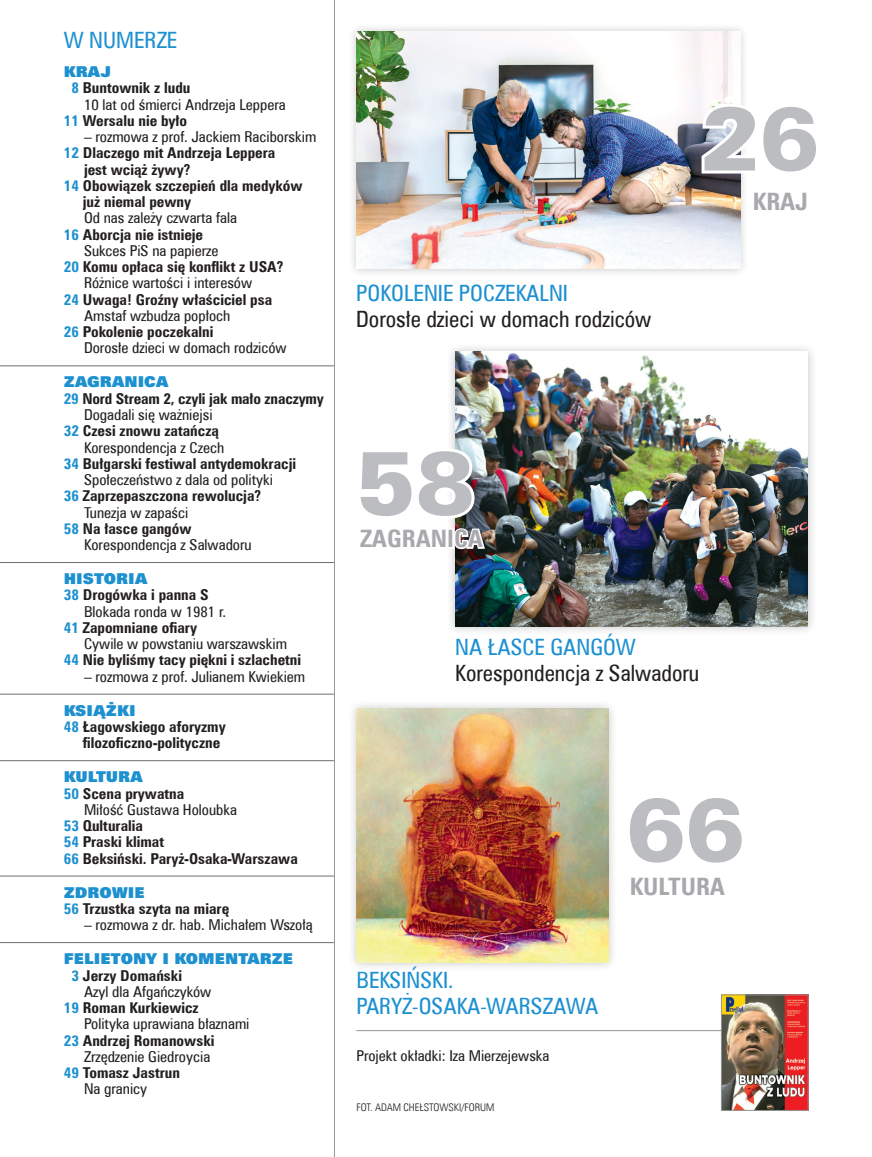
<style>
.page{position:relative;width:872px;height:1157px;background:#fff}
.page>*{position:absolute;margin:0;border:0;box-sizing:border-box;transform-origin:0 0}
.t1{font:90px "Zurich Blk EU";color:#bcbdc0}
.spis_fota_szary{font:700 24px "Zurich Cn EU";color:#a8a9ad}
.spis_fota_niebieski{font:22.5px "Zurich Cn EU";color:#1d90d0}
.spis_fota_czarny{font:22.5px "Zurich Cn EU";color:#231f20}
.spis_styl{font:15px/16.2px "Zurich Cn EU";color:#231f20}
.spis_styl-2{font:700 15px/16.2px "Zurich Cn EU";color:#231f20}
.spis_dzial_linia{font:15px "Zurich X Blk EU";color:#1d90d0}
.spis_dzial{font:15px "Zurich X Blk EU";color:#1d90d0}
.t2{font:10.5px "Zurich Lt Cn EU";color:#231f20}
.s1{font-weight:700;color:#1d90d0}
.s2{font-weight:700}
.s3{color:#1d90d0}
.s4{font-weight:400}
</style>
<div class="page">
<div style="left:446px;top:342px;width:370px;height:294px;background:#231f20;opacity:.25"></div>
<img style="left:455px;top:351px;width:352px;height:276px">
<div style="left:347px;top:22px;width:402px;height:256px;background:#231f20;opacity:.25"></div>
<img style="left:356px;top:31px;width:384px;height:237px">
<hr style="left:334px;top:0;width:1px;height:1157px;background:#939598">
<hr style="left:0;top:365px;width:334px;height:1px;background:#6c6d70">
<hr style="left:0;top:562px;width:334px;height:1px;background:#6c6d70">
<hr style="left:0;top:693px;width:334px;height:1px;background:#6c6d70">
<hr style="left:0;top:760px;width:334px;height:1px;background:#6c6d70">
<hr style="left:0;top:875px;width:334px;height:1px;background:#6c6d70">
<hr style="left:0;top:942px;width:334px;height:1px;background:#6c6d70">
<hr style="left:356px;top:1030px;width:407px;height:1px;background:#939598">
<img style="left:723px;top:996px;width:83px;height:112px">
<div style="left:721px;top:994px;width:87px;height:116px;border:1px solid #939598"></div>
<img style="left:446px;top:444px;width:41px;height:160px">
<svg style="left:698px;top:100px;width:51px;height:77px"></svg>
<div style="left:347px;top:700px;width:270px;height:271px;background:#231f20;opacity:.25"></div>
<img style="left:356px;top:709px;width:252px;height:253px">
<p class="spis_fota_niebieski" style="left:64px;top:26px;width:115px">W NUMERZE</p>
<p class="spis_dzial" style="left:64px;top:62px;width:49px">KRAJ</p>
<p class="spis_styl" style="left:84px;top:80px;width:203px;text-indent:-13px"><span class="s1">8</span> <span class="s2">Buntownik z ludu<br></span>10 lat od śmierci Andrzeja Leppera</p>
<p class="spis_styl-2" style="left:64px;top:112px;width:125px"><span class="s3">11</span> Wersalu nie było</p>
<p class="spis_styl" style="left:84px;top:128px;width:234px">– rozmowa z prof. Jackiem Raciborskim</p>
<p class="spis_styl-2" style="left:64px;top:145px;width:213px"><span class="s3">12</span> Dlaczego mit Andrzeja Leppera</p>
<p class="spis_styl-2" style="left:84px;top:161px;width:108px">jest wciąż żywy?</p>
<p class="spis_styl-2" style="left:64px;top:177px;width:240px"><span class="s3">14</span> Obowiązek szczepień dla medyków</p>
<p class="spis_styl" style="left:83px;top:193px;width:156px"><span class="s2">już niemal pewny<br></span>Od nas zależy czwarta fala</p>
<p class="spis_styl" style="left:84px;top:226px;width:136px;text-indent:-20px"><span class="s1">16</span> <span class="s2">Aborcja nie istnieje<br></span>Sukces PiS na papierze</p>
<p class="spis_styl-2" style="left:84px;top:258px;width:201px;text-indent:-20px"><span class="s3">20</span> Komu opłaca się konflikt z USA?<br><span class="s4">Różnice wartości i interesów</span></p>
<p class="spis_styl-2" style="left:84px;top:291px;width:190px;text-indent:-20px"><span class="s3">24</span> Uwaga! Groźny właściciel psa<br><span class="s4">Amstaf wzbudza popłoch</span></p>
<p class="spis_styl" style="left:84px;top:324px;width:204px;text-indent:-20px"><span class="s1">26</span> <span class="s2">Pokolenie poczekalni<br></span>Dorosłe dzieci w domach rodziców</p>
<p class="spis_dzial_linia" style="left:64px;top:373px;width:106px">ZAGRANICA</p>
<p class="spis_styl-2" style="left:84px;top:390px;width:241px;text-indent:-20px"><span class="s3">29</span> Nord Stream 2, czyli jak mało znaczymy<br><span class="s4">Dogadali się ważniejsi</span></p>
<p class="spis_styl" style="left:84px;top:423px;width:142px;text-indent:-20px"><span class="s1">32</span> <span class="s2">Czesi znowu zatańczą<br></span>Korespondencja z Czech</p>
<p class="spis_styl-2" style="left:64px;top:455px;width:234px;text-align:center"><span class="s3">34</span> Bułgarski festiwal antydemokracji<br><span class="s4">Społeczeństwo z dala od polityki</span></p>
<p class="spis_styl-2" style="left:84px;top:488px;width:178px;text-indent:-20px"><span class="s3">36</span> Zaprzepaszczona rewolucja?<br><span class="s4">Tunezja w zapaści</span></p>
<p class="spis_styl" style="left:84px;top:520px;width:169px;text-indent:-20px"><span class="s1">58</span> <span class="s2">Na łasce gangów<br></span>Korespondencja z Salwadoru</p>
<p class="spis_dzial_linia" style="left:64px;top:569px;width:85px">HISTORIA</p>
<p class="spis_styl" style="left:84px;top:587px;width:144px;text-indent:-20px"><span class="s1">38</span> <span class="s2">Drogówka i panna S<br></span>Blokada ronda w 1981 r.</p>
<p class="spis_styl" style="left:84px;top:619px;width:204px;text-indent:-20px"><span class="s1">41</span> <span class="s2">Zapomniane ofiary<br></span>Cywile w powstaniu warszawskim</p>
<p class="spis_styl-2" style="left:64px;top:652px;width:239px"><span class="s3">44</span> Nie byliśmy tacy piękni i szlachetni</p>
<p class="spis_styl" style="left:84px;top:668px;width:223px">– rozmowa z prof. Julianem Kwiekiem</p>
<p class="spis_dzial_linia" style="left:64px;top:701px;width:73px">KSIĄŻKI</p>
<p class="spis_styl-2" style="left:64px;top:718px;width:163px"><span class="s3">48</span> Łagowskiego aforyzmy</p>
<p class="spis_styl-2" style="left:83px;top:734px;width:139px">filozoficzno-polityczne</p>
<p class="spis_dzial_linia" style="left:64px;top:767px;width:81px">KULTURA</p>
<p class="spis_styl" style="left:84px;top:785px;width:154px;text-indent:-20px"><span class="s1">50</span> <span class="s2">Scena prywatna<br></span>Miłość Gustawa Holoubka</p>
<p class="spis_styl-2" style="left:64px;top:817px;width:81px"><span class="s3">53</span> Qulturalia</p>
<p class="spis_styl-2" style="left:64px;top:833px;width:102px"><span class="s3">54</span> Praski klimat</p>
<p class="spis_styl-2" style="left:64px;top:850px;width:235px"><span class="s3">66</span> Beksiński. Paryż-Osaka-Warszawa</p>
<p class="spis_dzial_linia" style="left:64px;top:883px;width:82px">ZDROWIE</p>
<p class="spis_styl-2" style="left:64px;top:900px;width:167px"><span class="s3">56</span> Trzustka szyta na miarę</p>
<p class="spis_styl" style="left:84px;top:916px;width:230px">– rozmowa z dr. hab. Michałem Wszołą</p>
<p class="spis_dzial_linia" style="left:64px;top:949px;width:231px">FELIETONY I KOMENTARZE</p>
<p class="spis_styl" style="left:84px;top:967px;width:129px;text-indent:-13px"><span class="s1">3</span> <span class="s2">Jerzy Domański<br></span>Azyl dla Afgańczyków</p>
<p class="spis_styl" style="left:84px;top:999px;width:167px;text-indent:-20px"><span class="s1">19</span> <span class="s2">Roman Kurkiewicz<br></span>Polityka uprawiana błaznami</p>
<p class="spis_styl" style="left:64px;top:1032px;width:152px;text-align:right"><span class="s1">23</span> <span class="s2">Andrzej Romanowski<br></span>Zrzędzenie Giedroycia</p>
<p class="spis_styl-2" style="left:84px;top:1064px;width:98px;text-indent:-20px"><span class="s3">49</span> Tomasz Jastrun<br><span class="s4">Na granicy</span></p>
<p class="t1" style="left:701px;top:84px;width:120px">26</p>
<p class="spis_fota_niebieski" style="left:356px;top:280px;width:213px">POKOLENIE POCZEKALNI</p>
<p class="spis_fota_czarny" style="left:356px;top:305px;width:297px">Dorosłe dzieci w domach rodziców</p>
<p class="spis_fota_szary" style="left:753px;top:186px;width:57px">KRAJ</p>
<p class="t1" style="left:356px;top:428px;width:120px">58</p>
<p class="spis_fota_szary" style="left:360px;top:524px;width:124px">ZAGRANICA</p>
<p class="spis_fota_niebieski" style="left:455px;top:633px;width:182px">NA ŁASCE GANGÓW</p>
<p class="spis_fota_czarny" style="left:455px;top:659px;width:246px">Korespondencja z Salwadoru</p>
<p class="t1" style="left:626px;top:775px;width:120px">66</p>
<p class="spis_fota_niebieski" style="left:356px;top:966px;width:99px">BEKSIŃSKI.</p>
<p class="spis_fota_niebieski" style="left:356px;top:992px;width:243px">PARYŻ-OSAKA-WARSZAWA</p>
<p class="spis_styl" style="left:356px;top:1047px;width:194px">Projekt okładki: Iza Mierzejewska</p>
<p class="t2" style="left:356px;top:1100px;width:139px">FOT. ADAM CHEŁSTOWSKI/FORUM</p>
<p class="spis_fota_szary" style="left:630px;top:871px;width:97px">KULTURA</p>
</div>
